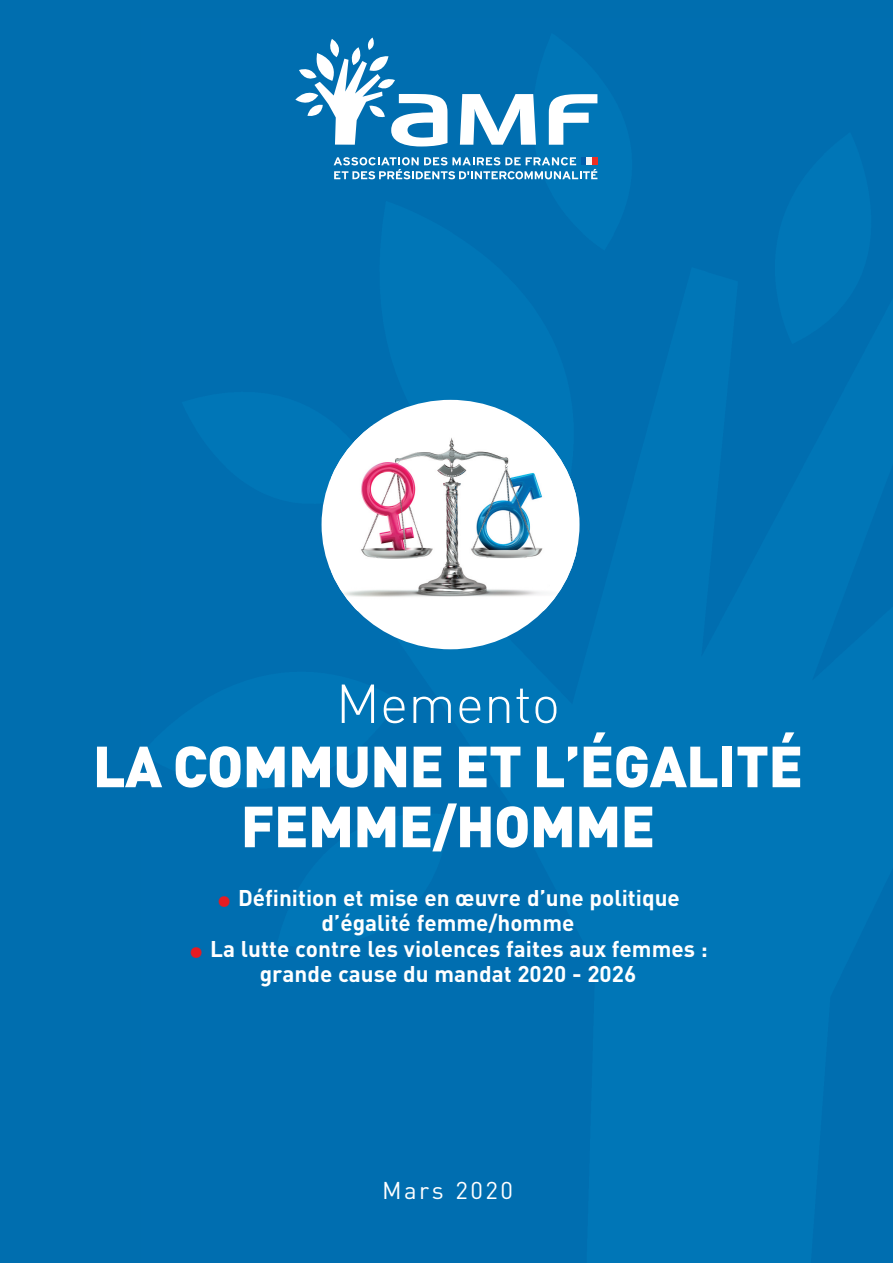
<style>
.page{position:relative;width:893px;height:1263px;background:#006eaf}
.page>*{position:absolute;margin:0;border:0;box-sizing:border-box;transform-origin:0 0}
.t1{font:900 57px/60px "DIN Pro";letter-spacing:-.01em;color:#fff;text-align:center}
.t2{font:300 54px "DIN Pro";color:#fff}
.t3{font:24px "DIN Pro";letter-spacing:.105em;color:#fff}
.t4{font:700 22.5px/25.5px "DIN Pro";color:#fff;text-align:center}
.s1{font-size:33px;color:#e71b22}
</style>
<div class="page">
<svg style="left:460px;top:94px;width:76px;height:51px"></svg>
<svg style="left:549px;top:94px;width:48px;height:51px"></svg>
<div style="left:592px;top:158px;width:6px;height:7px;background:#ee2e22"></div>
<svg style="left:295px;top:38px;width:152px;height:108px"></svg>
<svg style="left:334px;top:157px;width:263px;height:22px"></svg>
<div style="left:322px;top:400px;width:257px;height:249px;background:#fff;border-radius:50%"></div>
<img style="left:331px;top:426px;width:246px;height:185px">
<h2 class="t2" style="left:336px;top:684px;width:226px">Memento</h2>
<h1 class="t1" style="left:93px;top:742px;width:712px">LA COMMUNE ET L’ÉGALITÉ<br>FEMME/HOMME</h1>
<p class="t4" style="left:216px;top:887px;width:465px"><span class="s1">•</span> Définition et mise en œuvre d’une politique d’égalité femme/homme</p>
<p class="t4" style="left:188px;top:938px;width:521px"><span class="s1">•</span> La lutte contre les violences faites aux femmes : grande cause du mandat 2020 - 2026</p>
<p class="t3" style="left:382px;top:1182px;width:132px">Mars 2020</p>
</div>
